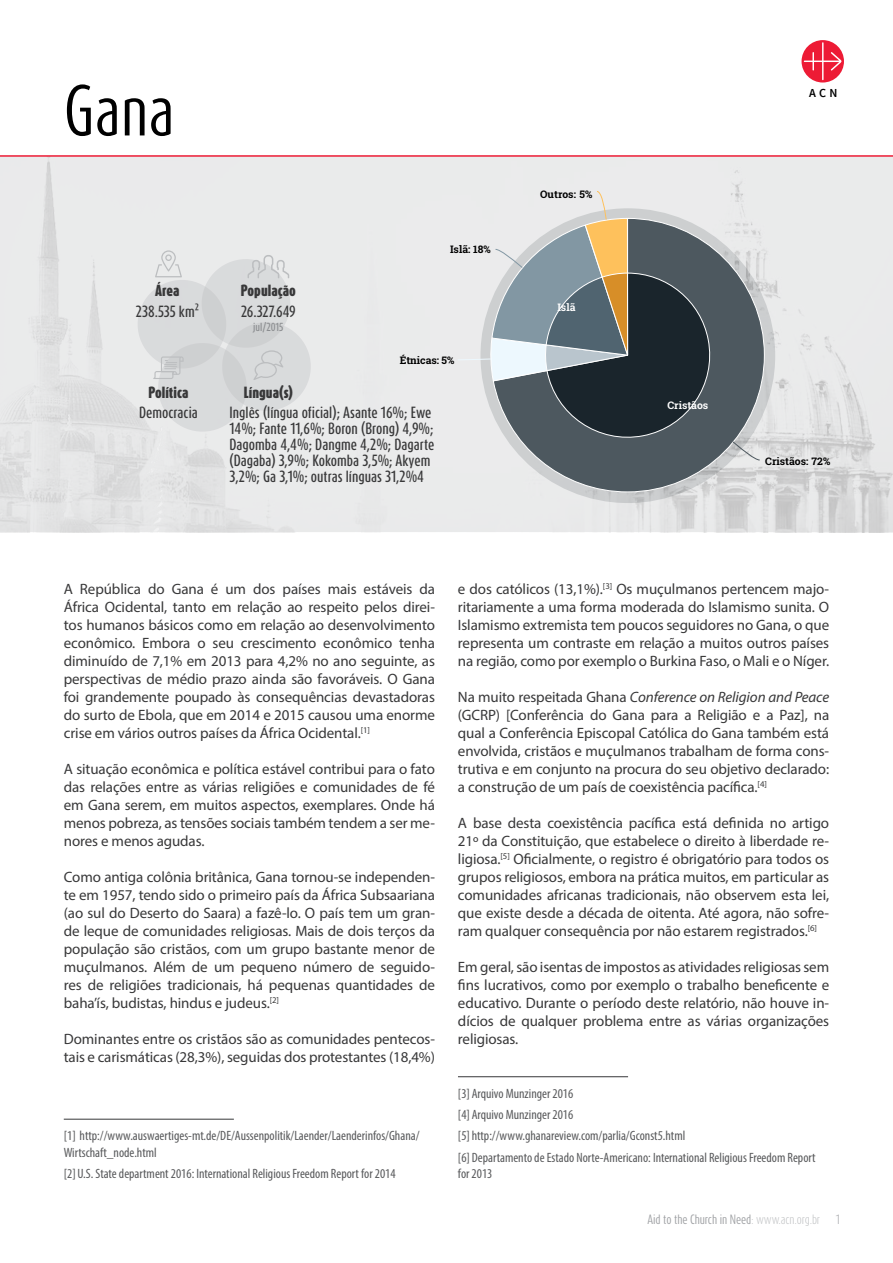
<style>
.page{position:relative;width:893px;height:1263px;background:#fff}
.page>*{position:absolute;margin:0;border:0;box-sizing:border-box;transform-origin:0 0}
.t1{font:60px "Dax Compact OT";color:#000}
.t2{font:15px/18px "Myriad Pro";letter-spacing:-.005em;color:#383839;text-align:justify}
.t3{font:condensed 13.5px/21.3px "Myriad Pro";color:#58595b}
.t4{font:500 13.5px/16.2px "Dax Compact OT";color:#383839}
.t5{font:900 13.5px "Dax Compact OT";letter-spacing:.005em;color:#383839}
.t6{font:600 12.3px "Source Sans Pro";color:#000}
.t7{font:11.25px "Dax Compact OT";letter-spacing:-.01em;color:#9fa1a4}
.t8{font:300 11.25px "Dax Compact OT";color:#9fa1a4}
.t9{font:700 10.5px "Roboto Slab";color:#000}
.t10{font:700 10.5px "Roboto Slab";color:#fff}
.t11{font:500 9.75px "Dax Compact OT";color:#8b8d90}
.s1{font-style:italic}
.s2{font-weight:300;color:#bcbec0}
</style>
<div class="page">
<img style="left:0;top:157px;width:893px;height:375px">
<hr style="left:0;top:155px;width:893px;height:2px;background:#ed1b35">
<svg style="left:132px;top:250px;width:184px;height:187px;background:#dddfdf"></svg>
<svg style="left:801px;top:40px;width:43px;height:43px"></svg>
<svg style="left:804px;top:42px;width:37px;height:38px"></svg>
<svg style="left:492px;top:217px;width:273px;height:275px;background:#a4a8ac"></svg>
<svg style="left:457px;top:190px;width:304px;height:271px;background:#878d8f"></svg>
<hr style="left:64px;top:1118px;width:170px;height:2px;background:#58595b">
<hr style="left:458px;top:1076px;width:170px;height:1px;background:#58595b">
<h1 class="t1" style="left:64px;top:71px;width:112px">Gana</h1>
<p class="t5" style="left:155px;top:281px;width:26px">Área</p>
<p class="t4" style="left:136px;top:303px;width:65px">238.535 km²</p>
<p class="t5" style="left:241px;top:281px;width:57px">População</p>
<p class="t4" style="left:241px;top:303px;width:56px">26.327.649</p>
<p class="t11" style="left:253px;top:320px;width:32px">jul/2015</p>
<p class="t5" style="left:148px;top:383px;width:41px">Política</p>
<p class="t5" style="left:244px;top:383px;width:51px">Língua(s)</p>
<p class="t9" style="left:450px;top:242px;width:42px">Islã: 18%</p>
<p class="t9" style="left:400px;top:353px;width:56px">Étnicas: 5%</p>
<p class="t4" style="left:139px;top:404px;width:60px">Democracia</p>
<p class="t4" style="left:230px;top:404px;width:206px">Inglês (língua oficial); Asante 16%; Ewe 14%; Fante 11,6%; Boron (Brong) 4,9%; Dagomba 4,4%; Dangme 4,2%; Dagarte (Dagaba) 3,9%; Kokomba 3,5%; Akyem 3,2%; Ga 3,1%; outras línguas 31,2%4</p>
<p class="t9" style="left:540px;top:186px;width:54px">Outros: 5%</p>
<p class="t10" style="left:557px;top:300px;width:20px">Islã</p>
<p class="t6" style="left:809px;top:85px;width:30px">ACN</p>
<p class="t10" style="left:667px;top:398px;width:42px">Cristãos</p>
<p class="t9" style="left:765px;top:454px;width:67px">Cristãos: 72%</p>
<p class="t2" style="left:64px;top:580px;width:373px">A República do Gana é um dos países mais estáveis da África Ocidental, tanto em relação ao respeito pelos direi&shy;tos humanos básicos como em relação ao desenvolvimento econômico. Embora o seu crescimento econômico tenha diminuído de 7,1% em 2013 para 4,2% no ano seguinte, as perspectivas de médio prazo ainda são favoráveis. O Gana foi grandemente poupado às consequências devastadoras do surto de Ebola, que em 2014 e 2015 causou uma enorme crise em vários outros países da África Ocidental.<sup>[1]</sup></p>
<p class="t2" style="left:64px;top:760px;width:373px">A situação econômica e política estável contribui para o fato das relações entre as várias religiões e comunidades de fé em Gana serem, em muitos aspectos, exemplares. Onde há menos pobreza, as tensões sociais também tendem a ser me&shy;nores e menos agudas.</p>
<p class="t2" style="left:64px;top:868px;width:373px">Como antiga colônia britânica, Gana tornou-se independen&shy;te em 1957, tendo sido o primeiro país da África Subsaariana (ao sul do Deserto do Saara) a fazê-lo. O país tem um gran&shy;de leque de comunidades religiosas. Mais de dois terços da população são cristãos, com um grupo bastante menor de muçulmanos. Além de um pequeno número de seguido&shy;res de religiões tradicionais, há pequenas quantidades de baha’ís, budistas, hindus e judeus.<sup>[2]</sup></p>
<p class="t2" style="left:64px;top:1030px;width:373px">Dominantes entre os cristãos são as comunidades pentecos&shy;tais e carismáticas (28,3%), seguidas dos protestantes (18,4%)</p>
<p class="t3" style="left:64px;top:1128px;width:357px;line-height:16.2px">[1] http://www.auswaertiges-mt.de/DE/Aussenpolitik/Laender/Laenderinfos/Ghana/<br>Wirtschaft_node.html</p>
<p class="t3" style="left:64px;top:1163px;width:333px">[2] U.S. State department 2016: International Religious Freedom Report for 2014</p>
<p class="t2" style="left:458px;top:580px;width:373px">e dos católicos (13,1%).<sup>[3]</sup> Os muçulmanos pertencem majo&shy;ritariamente a uma forma moderada do Islamismo sunita. O Islamismo extremista tem poucos seguidores no Gana, o que representa um contraste em relação a muitos outros países na região, como por exemplo o Burkina Faso, o Mali e o Níger.</p>
<p class="t2" style="left:458px;top:688px;width:373px">Na muito respeitada Ghana <span class="s1">Conference on Religion and Peace </span>(GCRP) [Conferência do Gana para a Religião e a Paz], na qual a Conferência Episcopal Católica do Gana também está envolvida, cristãos e muçulmanos trabalham de forma cons&shy;trutiva e em conjunto na procura do seu objetivo declarado: a construção de um país de coexistência pacífica.<sup>[4]</sup></p>
<p class="t2" style="left:458px;top:814px;width:373px">A base desta coexistência pacífica está definida no artigo 21º da Constituição, que estabelece o direito à liberdade re&shy;ligiosa.<sup>[5]</sup> Oficialmente, o registro é obrigatório para todos os grupos religiosos, embora na prática muitos, em particular as comunidades africanas tradicionais, não observem esta lei, que existe desde a década de oitenta. Até agora, não sofre&shy;ram qualquer consequência por não estarem registrados.<sup>[6]</sup></p>
<p class="t2" style="left:458px;top:958px;width:373px">Em geral, são isentas de impostos as atividades religiosas sem fins lucrativos, como por exemplo o trabalho beneficente e educativo. Durante o período deste relatório, não houve in&shy;dícios de qualquer problema entre as várias organizações religiosas.</p>
<p class="t3" style="left:458px;top:1083px;width:359px">[3] Arquivo Munzinger 2016<br>[4] Arquivo Munzinger 2016<br>[5] http://www.ghanareview.com/parlia/Gconst5.html<br>[6] Departamento de Estado Norte-Americano: International Religious Freedom Report</p>
<p class="t3" style="left:458px;top:1163px;width:36px">for 2013</p>
<p class="t7" style="left:648px;top:1212px;width:174px">Aid to the Church in Need<span class="s2">: www.acn.org.br</span></p>
<p class="t8" style="left:836px;top:1212px;width:6px">1</p>
</div>
